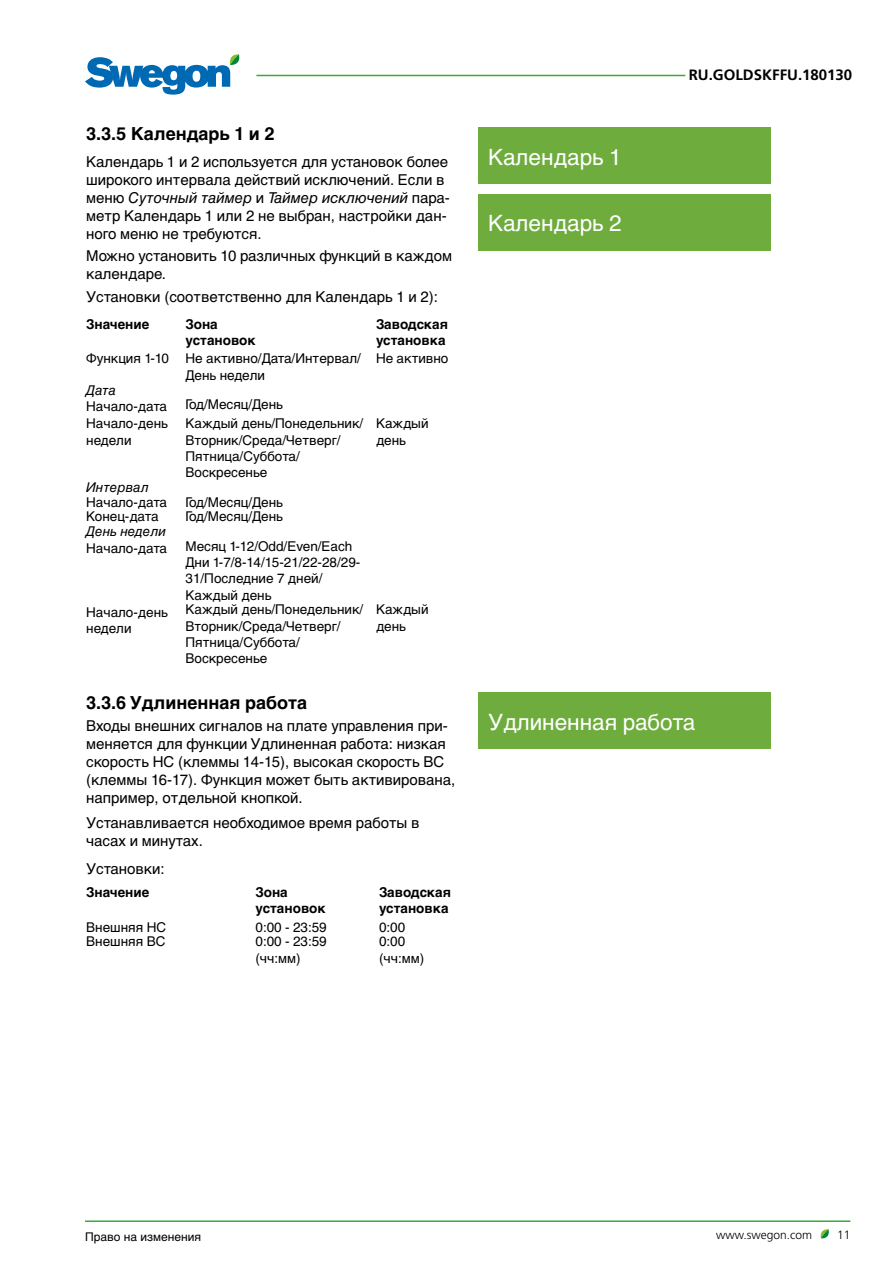
<style>
.page{position:relative;width:893px;height:1263px;background:#fff}
.page>*{position:absolute;margin:0;border:0;box-sizing:border-box;transform-origin:0 0}
.t1{font:22.5px "Helvetica Cyr Upright";color:#fff}
.t2{font:700 18px "Helvetica Cyr";color:#000}
.t3{font:15px/18px "Helvetica Cyr Upright";color:#000}
.t4{font:15px "Helvetica Cyr Inclined";color:#000}
.t5{font:700 15px "Frutiger";color:#000}
.t6{font:13.5px/16.2px "Helvetica Cyr Upright";color:#000}
.t7{font:700 13.5px/16.2px "Helvetica Cyr";color:#000}
.t8{font:13.5px "Helvetica Cyr Inclined";color:#000}
.t9{font:12px "Helvetica Cyr Upright";color:#000}
.t10{font:300 12px "Frutiger";color:#000}
.s1{font-family:"Helvetica Cyr Upright"}
</style>
<div class="page">
<hr style="left:256px;top:75px;width:429px;height:1px;background:#3aaa35">
<svg style="left:85px;top:54px;width:154px;height:41px"></svg>
<hr style="left:85px;top:1220px;width:765px;height:2px;background:#3aaa35">
<svg style="left:820px;top:1229px;width:9px;height:10px"></svg>
<div style="left:479px;top:127px;width:292px;height:57px;background:#6ead3d"></div>
<div style="left:479px;top:194px;width:292px;height:57px;background:#6ead3d"></div>
<div style="left:479px;top:693px;width:292px;height:56px;background:#6ead3d"></div>
<p class="t2" style="left:86px;top:124px;width:190px">3.3.5 Календарь 1 и 2</p>
<p class="t3" style="left:86px;top:153px;width:363px">Календарь 1 и 2 используется для установок более широкого интервала действий исключений. Если в</p>
<p class="t4" style="left:86px;top:190px;width:365px"><span class="s1">меню</span> Суточный таймер <span class="s1">и</span> Таймер исключений <span class="s1">пара-</span></p>
<p class="t3" style="left:86px;top:207px;width:362px">метр Календарь 1 или 2 не выбран, настройки дан&shy;ного меню не требуются.</p>
<p class="t3" style="left:86px;top:247px;width:367px">Можно установить 10 различных функций в каждом календаре.</p>
<p class="t3" style="left:86px;top:288px;width:353px">Установки (соответственно для Календарь 1 и 2):</p>
<p class="t7" style="left:86px;top:316px;width:65px">Значение</p>
<p class="t7" style="left:186px;top:316px;width:72px">Зона установок</p>
<p class="t7" style="left:376px;top:316px;width:73px">Заводская установка</p>
<p class="t6" style="left:86px;top:351px;width:276px;text-align:center">Функция 1-10 Не активно/Дата/Интервал/<br>День недели</p>
<p class="t6" style="left:376px;top:351px;width:74px">Не активно</p>
<p class="t8" style="left:86px;top:382px;width:31px">Дата</p>
<p class="t6" style="left:86px;top:399px;width:82px">Начало-дата</p>
<p class="t6" style="left:186px;top:397px;width:99px">Год/Месяц/День</p>
<p class="t6" style="left:86px;top:416px;width:83px">Начало-день недели</p>
<p class="t6" style="left:186px;top:416px;width:179px">Каждый день/Понедельник/<br>Вторник/Среда/Четверг/<br>Пятница/Суббота/<br>Воскресенье</p>
<p class="t6" style="left:376px;top:416px;width:54px">Каждый день</p>
<p class="t8" style="left:86px;top:479px;width:64px">Интервал</p>
<p class="t6" style="left:86px;top:494px;width:82px">Начало-дата</p>
<p class="t6" style="left:186px;top:494px;width:99px">Год/Месяц/День</p>
<p class="t6" style="left:86px;top:509px;width:74px">Конец-дата</p>
<p class="t6" style="left:186px;top:509px;width:99px">Год/Месяц/День</p>
<p class="t8" style="left:86px;top:524px;width:81px">День недели</p>
<p class="t6" style="left:86px;top:540px;width:82px">Начало-дата</p>
<p class="t6" style="left:186px;top:538px;width:176px">Месяц 1-12/Odd/Even/Each<br>Дни 1-7/8-14/15-21/22-28/29-<br>31/Последние 7 дней/<br>Каждый день</p>
<p class="t6" style="left:86px;top:604px;width:83px">Начало-день недели</p>
<p class="t6" style="left:186px;top:602px;width:179px">Каждый день/Понедельник/<br>Вторник/Среда/Четверг/<br>Пятница/Суббота/<br>Воскресенье</p>
<p class="t6" style="left:376px;top:602px;width:54px">Каждый день</p>
<p class="t2" style="left:86px;top:692px;width:222px">3.3.6 Удлиненная работа</p>
<p class="t3" style="left:86px;top:717px;width:371px">Входы внешних сигналов на плате управления при&shy;меняется для функции Удлиненная работа: низкая скорость НС (клеммы 14-15), высокая скорость ВС (клеммы 16-17). Функция может быть активирована, например, отдельной кнопкой.</p>
<p class="t3" style="left:86px;top:813px;width:335px">Устанавливается необходимое время работы в часах и минутах.</p>
<p class="t3" style="left:86px;top:860px;width:80px">Установки:</p>
<p class="t7" style="left:86px;top:884px;width:65px">Значение</p>
<p class="t7" style="left:255px;top:884px;width:72px">Зона установок</p>
<p class="t7" style="left:379px;top:884px;width:73px">Заводская установка</p>
<p class="t6" style="left:86px;top:919px;width:81px">Внешняя НС</p>
<p class="t6" style="left:255px;top:919px;width:73px">0:00 - 23:59</p>
<p class="t6" style="left:379px;top:919px;width:28px">0:00</p>
<p class="t6" style="left:86px;top:934px;width:81px">Внешняя ВС</p>
<p class="t6" style="left:255px;top:934px;width:73px">0:00 - 23:59 (чч:мм)</p>
<p class="t6" style="left:379px;top:934px;width:47px">0:00 (чч:мм)</p>
<h1 class="t1" style="left:488px;top:144px;width:135px">Календарь 1</h1>
<h1 class="t1" style="left:488px;top:211px;width:135px">Календарь 2</h1>
<p class="t5" style="left:689px;top:66px;width:165px">RU.GOLDSKFFU.180130</p>
<h1 class="t1" style="left:488px;top:710px;width:209px">Удлиненная работа</h1>
<p class="t9" style="left:85px;top:1230px;width:117px">Право на изменения</p>
<p class="t10" style="left:716px;top:1228px;width:98px">www.swegon.com</p>
<p class="t10" style="left:837px;top:1228px;width:15px">11</p>
</div>
